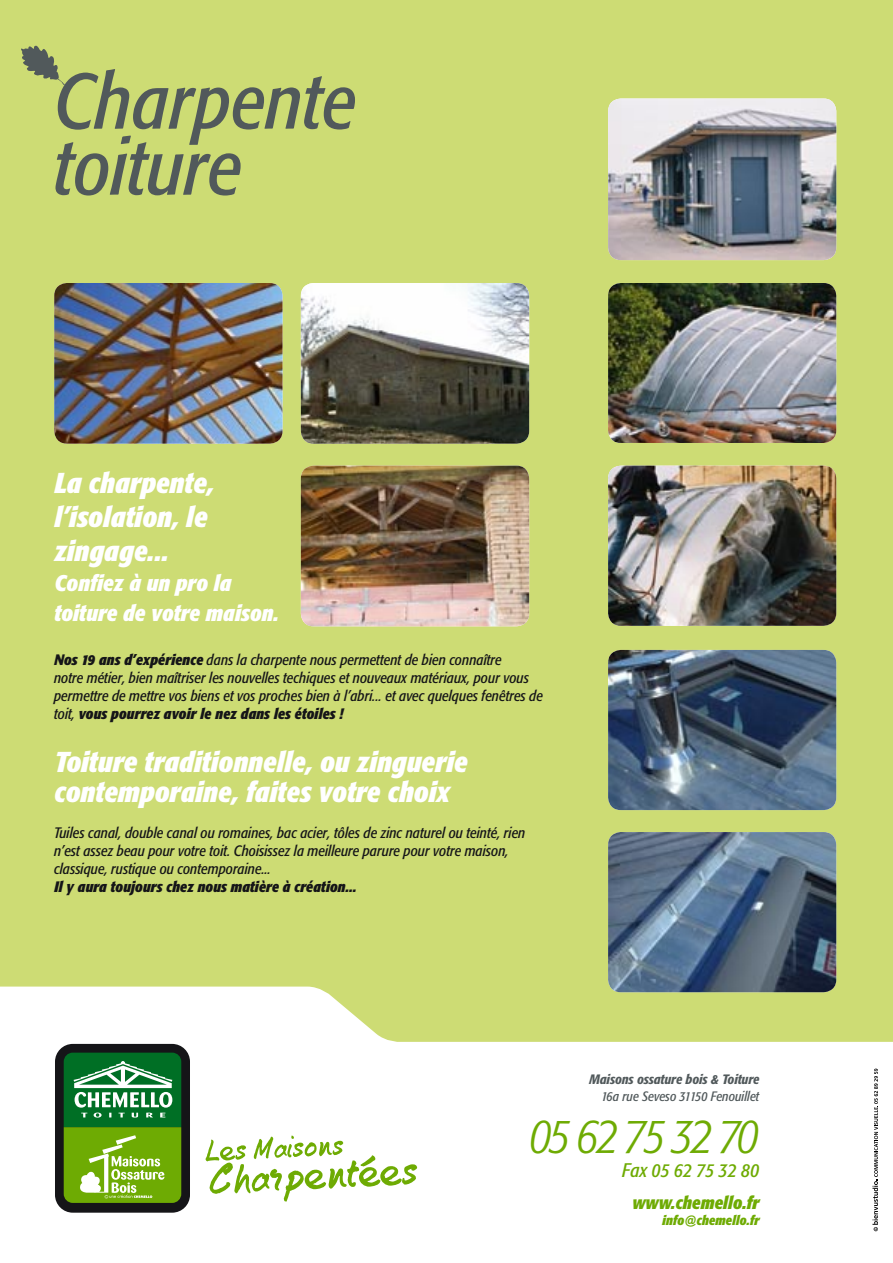
<style>
.page{position:relative;width:893px;height:1263px;background:#cddc74}
.page>*{position:absolute;margin:0;border:0;box-sizing:border-box;transform-origin:0 0}
.t1{font:italic condensed 78px "Formata";color:#51595b}
.t2{font:italic 300 condensed 49.5px "Formata";letter-spacing:-.05em;color:#6eab03}
.t3{font:italic 700 condensed 28.5px/34.2px "Formata";color:#fff}
.t4{font:italic 700 condensed 22.5px/30px "Formata";color:#fff}
.t5{font:italic condensed 19.5px "Formata";color:#6eab03}
.t6{font:italic 700 condensed 18px "Formata";color:#6eab03}
.t7{font:italic condensed 15px/18px "Formata";color:#151518}
.t8{font:italic 700 condensed 15px "Formata";color:#151518}
.t9{font:italic 500 condensed 13.5px "Formata";color:#51595b}
.t10{font:italic condensed 13.5px "Formata";color:#51595b}
.t11{font:italic 700 condensed 13.5px "Formata";color:#6eab03}
.s1{font-weight:700}
</style>
<div class="page">
<svg style="left:0;top:986px;width:893px;height:277px;background:#f8faeb"></svg>
<svg style="left:872px;top:1069px;width:6px;height:162px"></svg>
<svg style="left:206px;top:1135px;width:211px;height:66px;background:#deecc6"></svg>
<div style="left:55px;top:1044px;width:135px;height:169px;background:#151518;border-radius:18px"></div>
<svg style="left:64px;top:1053px;width:117px;height:150px;background:#5da23e"></svg>
<svg style="left:21px;top:45px;width:44px;height:40px"></svg>
<img style="left:608px;top:283px;width:228px;height:160px">
<img style="left:608px;top:466px;width:228px;height:160px">
<img style="left:608px;top:650px;width:228px;height:160px">
<img style="left:608px;top:99px;width:228px;height:161px">
<img style="left:608px;top:832px;width:228px;height:160px">
<img style="left:54px;top:283px;width:229px;height:161px">
<img style="left:301px;top:283px;width:228px;height:161px">
<img style="left:301px;top:466px;width:228px;height:160px">
<svg style="left:865px;top:986px;width:28px;height:6px"></svg>
<p class="t1" style="left:54px;top:55px;width:304px">Charpente</p>
<p class="t1" style="left:54px;top:121px;width:189px">toiture</p>
<p class="t3" style="left:54px;top:465px;width:161px">La charpente, l’isolation, le zingage...</p>
<p class="t4" style="left:54px;top:568px;width:226px">Confiez à un pro la toiture de votre maison.</p>
<p class="t7" style="left:54px;top:651px;width:490px"><span class="s1">Nos 19 ans d’expérience</span> dans la charpente nous permettent de bien connaître<br>notre métier, bien maîtriser les nouvelles techiques et nouveaux matériaux, pour vous permettre de mettre vos biens et vos proches bien à l’abri... et avec quelques fenêtres de toit, <span class="s1">vous pourrez avoir le nez dans les étoiles !</span></p>
<p class="t3" style="left:54px;top:746px;width:415px;line-height:30px">Toiture traditionnelle, ou zinguerie contemporaine, faites votre choix</p>
<p class="t7" style="left:54px;top:823px;width:473px">Tuiles canal, double canal ou romaines, bac acier, tôles de zinc naturel ou teinté, rien n’est assez beau pour votre toit. Choisissez la meilleure parure pour votre maison, classique, rustique ou contemporaine...</p>
<p class="t8" style="left:54px;top:877px;width:304px">Il y aura toujours chez nous matière à création...</p>
<p class="t9" style="left:589px;top:1071px;width:172px">Maisons ossature bois &amp; Toiture</p>
<p class="t10" style="left:601px;top:1088px;width:159px">16a rue Seveso 31150 Fenouillet</p>
<p class="t2" style="left:530px;top:1108px;width:230px">05 62 75 32 70</p>
<p class="t5" style="left:622px;top:1158px;width:139px">Fax 05 62 75 32 80</p>
<p class="t6" style="left:632px;top:1191px;width:129px">www.chemello.fr</p>
<p class="t11" style="left:662px;top:1212px;width:99px">info@chemello.fr</p>
</div>
